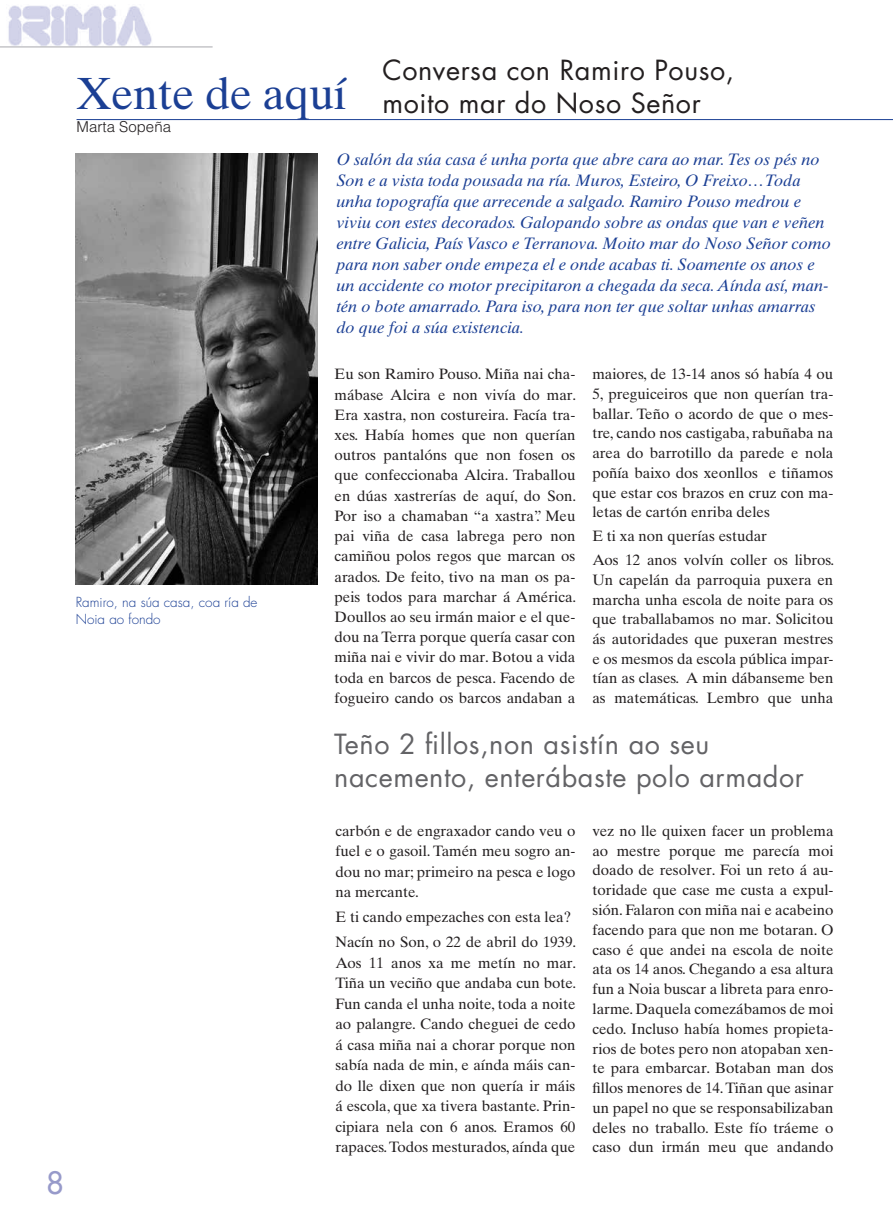
<style>
.page{position:relative;width:893px;height:1212px;background:#fff}
.page>*{position:absolute;margin:0;border:0;box-sizing:border-box;transform-origin:0 0}
.t1{font:45px "Times Ten LT Std";letter-spacing:-.01em;color:#1b3f94}
.t2{font:500 30px "Futura Std";color:#979aca}
.t3{font:27px/33px "Futura Std";letter-spacing:.02em;color:#636366}
.t4{font:27px/33px "Futura Std";letter-spacing:.02em;color:#231f20}
.t5{font:italic 16.5px/21px "Times Ten LT Std";color:#1b3f94}
.t6{font:15px/20.2px "Times Ten LT Std";color:#231f20;text-align:justify}
.t7{font:300 15px "Helvetica LT Std";color:#231f20}
.t8{font:300 13.5px/16.2px "Futura Std";color:#1b3f94}
</style>
<div class="page">
<img style="left:8px;top:5px;width:144px;height:41px">
<hr style="left:0;top:47px;width:213px;height:1px;background:#a8a9ad">
<hr style="left:77px;top:119px;width:816px;height:1px;background:#1b3f94">
<img style="left:76px;top:153px;width:241px;height:431px">
<h2 class="t2" style="left:46px;top:1164px;width:19px">8</h2>
<h1 class="t1" style="left:77px;top:67px;width:271px">Xente de aquí</h1>
<p class="t7" style="left:77px;top:117px;width:96px">Marta Sopeña</p>
<h3 class="t4" style="left:382px;top:54px;width:353px">Conversa con Ramiro Pouso, moito mar do Noso Señor</h3>
<p class="t8" style="left:76px;top:595px;width:183px">Ramiro, na súa casa, coa ría de<br>Noia ao fondo</p>
<p class="t5" style="left:336px;top:149px;width:496px">O salón da súa casa é unha porta que abre cara ao mar. Tes os pés no Son e a vista toda pousada na ría. Muros, Esteiro, O Freixo…Toda unha topografía que arrecende a salgado. Ramiro Pouso medrou e viviu con estes decorados. Galopando sobre as ondas que van e veñen entre Galicia, País Vasco e Terranova. Moito mar do Noso Señor como para non saber onde empeza el e onde acabas ti. Soamente os anos e un accidente co motor precipitaron a chegada da seca. Aínda así, man&shy;tén o bote amarrado. Para iso, para non ter que soltar unhas amarras do que foi a súa existencia.</p>
<p class="t6" style="left:334px;top:364px;width:243px">Eu son Ramiro Pouso. Miña nai cha&shy;mábase Alcira e non vivía do mar.<br>Era xastra, non costureira. Facía tra&shy;xes. Había homes que non querían outros pantalóns que non fosen os que confeccionaba Alcira. Traballou en dúas xastrerías de aquí, do Son.<br>Por iso a chamaban “a xastra”. Meu pai viña de casa labrega pero non camiñou polos regos que marcan os arados. De feito, tivo na man os pa&shy;peis todos para marchar á América.<br>Doullos ao seu irmán maior e el que&shy;dou na Terra porque quería casar con miña nai e vivir do mar. Botou a vida toda en barcos de pesca. Facendo de fogueiro cando os barcos andaban a</p>
<h3 class="t3" style="left:334px;top:727px;width:471px">Teño 2 fillos,non asistín ao seu nacemento, enterábaste polo armador</h3>
<p class="t6" style="left:592px;top:364px;width:242px;line-height:19.6px">maiores, de 13-14 anos só había 4 ou 5, preguiceiros que non querían tra&shy;ballar. Teño o acordo de que o mes&shy;tre, cando nos castigaba, rabuñaba na area do barrotillo da parede e nola poñía baixo dos xeonllos e tiñamos que estar cos brazos en cruz con ma&shy;letas de cartón enriba deles</p>
<p class="t6" style="left:592px;top:524px;width:243px;line-height:24px">E ti xa non querías estudar<br>Aos 12 anos volvín coller os libros.</p>
<p class="t6" style="left:592px;top:570px;width:242px;line-height:19.6px">Un capelán da parroquia puxera en marcha unha escola de noite para os que traballabamos no mar. Solicitou ás autoridades que puxeran mestres e os mesmos da escola pública impar&shy;tían as clases. A min dábanseme ben as matemáticas. Lembro que unha</p>
<p class="t6" style="left:335px;top:820px;width:242px">carbón e de engraxador cando veu o fuel e o gasoil. Tamén meu sogro an&shy;dou no mar; primeiro na pesca e logo na mercante.</p>
<p class="t6" style="left:335px;top:905px;width:242px;line-height:24.8px">E ti cando empezaches con esta lea?<br>Nacín no Son, o 22 de abril do 1939.</p>
<p class="t6" style="left:335px;top:952px;width:242px">Aos 11 anos xa me metín no mar.<br>Tiña un veciño que andaba cun bote.<br>Fun canda el unha noite, toda a noite ao palangre. Cando cheguei de cedo á casa miña nai a chorar porque non sabía nada de min, e aínda máis can&shy;do lle dixen que non quería ir máis á escola, que xa tivera bastante. Prin&shy;cipiara nela con 6 anos. Eramos 60 rapaces. Todos mesturados, aínda que</p>
<p class="t6" style="left:592px;top:821px;width:243px;line-height:19.8px">vez no lle quixen facer un problema ao mestre porque me parecía moi doado de resolver. Foi un reto á au&shy;toridade que case me custa a expul&shy;sión. Falaron con miña nai e acabeino facendo para que non me botaran. O caso é que andei na escola de noite ata os 14 anos. Chegando a esa altura fun a Noia buscar a libreta para enro&shy;larme. Daquela comezábamos de moi cedo. Incluso había homes propieta&shy;rios de botes pero non atopaban xen&shy;te para embarcar. Botaban man dos fillos menores de 14. Tiñan que asinar un papel no que se responsabilizaban deles no traballo. Este fío tráeme o caso dun irmán meu que andando</p>
</div>
